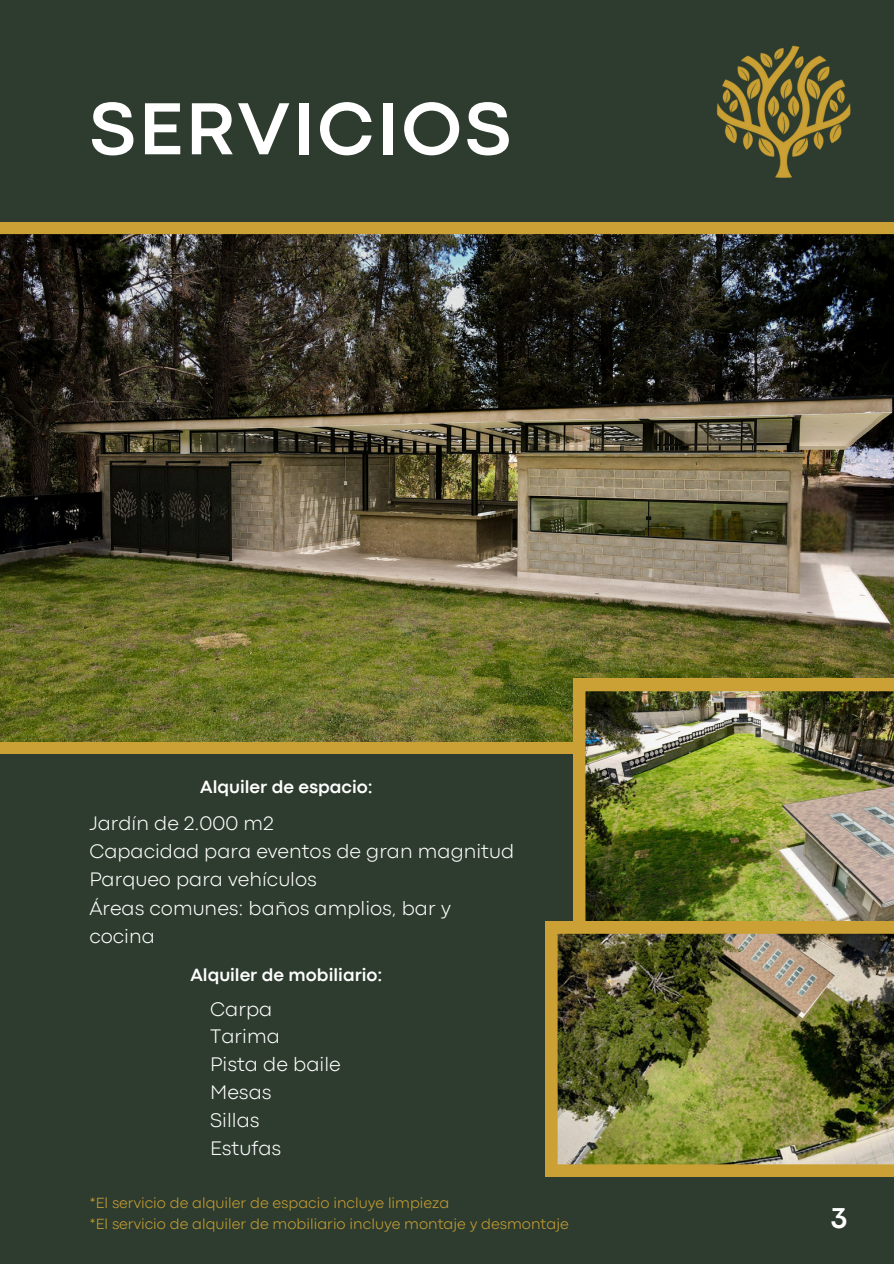
<style>
.page{position:relative;width:894px;height:1264px;background:#fff}
.page>*{position:absolute;margin:0;border:0;box-sizing:border-box;transform-origin:0 0}
.t1{font:700 76.8px "Codec Pro";letter-spacing:.04em;color:#fff}
.t2{font:700 30px "Codec Pro";color:#fff}
.t3{font:300 20.4px/27.9px "Codec Pro";color:#fff}
.t4{font:700 18.45px "Codec Pro";color:#fff}
.t5{font:300 15.3px "Codec Pro";color:#cba135}
</style>
<div class="page">
<img style="left:0;top:222px;width:893px;height:532px">
<div style="left:0;top:0;width:893px;height:222px;background:#2d3c2e"></div>
<div style="left:0;top:754px;width:893px;height:509px;background:#2d3c2e"></div>
<img style="left:573px;top:679px;width:320px;height:242px">
<img style="left:545px;top:921px;width:348px;height:255px">
<img style="left:717px;top:45px;width:134px;height:133px">
<p class="t1" style="left:89px;top:101px;width:423px">SERVICIOS</p>
<h1 class="t4" style="left:200px;top:780px;width:174px">Alquiler de espacio:</h1>
<p class="t3" style="left:89px;top:810px;width:426px">Jardín de 2.000 m2<br>Capacidad para eventos de gran magnitud<br>Parqueo para vehículos<br>Áreas comunes: baños amplios, bar y cocina</p>
<h2 class="t4" style="left:190px;top:968px;width:193px">Alquiler de mobiliario:</h2>
<p class="t3" style="left:210px;top:996px;width:132px">Carpa<br>Tarima<br>Pista de baile<br>Mesas<br>Sillas<br>Estufas</p>
<h2 class="t5" style="left:89px;top:1197px;width:361px">*El servicio de alquiler de espacio incluye limpieza</h2>
<h3 class="t5" style="left:89px;top:1218px;width:480px">*El servicio de alquiler de mobiliario incluye montaje y desmontaje</h3>
<h3 class="t2" style="left:830px;top:1207px;width:18px">3</h3>
</div>
